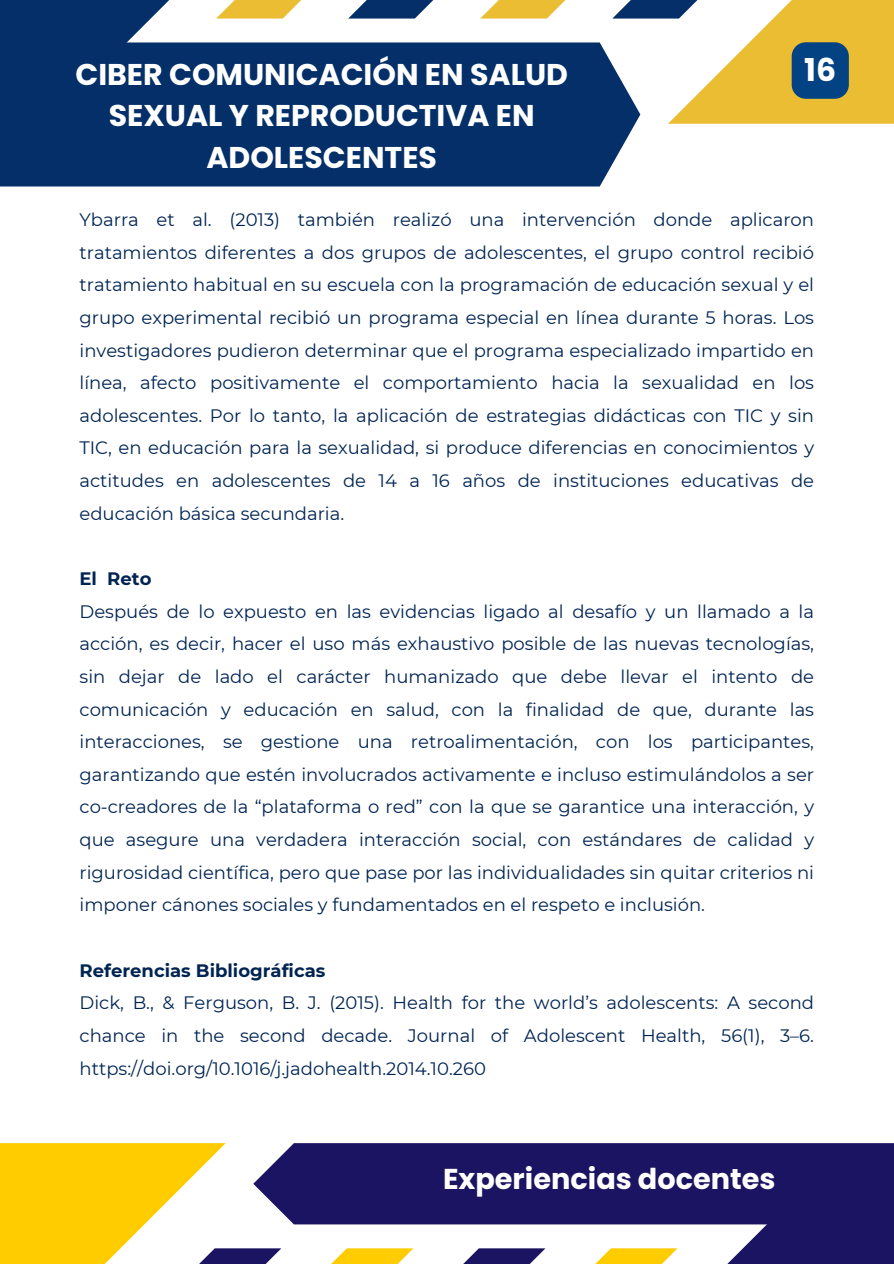
<style>
.page{position:relative;width:894px;height:1264px;background:#fff}
.page>*{position:absolute;margin:0;border:0;box-sizing:border-box;transform-origin:0 0}
.t1{font:700 31.5px "Poppins";color:#fff}
.t2{font:700 30px/41.7px "Poppins";color:#fff;text-align:center}
.t3{font:700 28.65px "Poppins";color:#fff}
.t4{font:18px/32.7px "Montserrat";color:#002452;text-align:justify}
.t5{font:700 18px "Montserrat";color:#002452}
</style>
<div class="page">
<svg style="left:677px;top:1224px;width:216px;height:39px;fill:#1b1462"></svg>
<svg style="left:0;top:1143px;width:225px;height:120px;fill:#fc0"></svg>
<svg style="left:545px;top:1248px;width:132px;height:15px"></svg>
<svg style="left:464px;top:1248px;width:81px;height:15px"></svg>
<div style="left:253px;top:1143px;width:640px;height:81px;background:#1b1462"></div>
<svg style="left:332px;top:1248px;width:81px;height:15px"></svg>
<svg style="left:149px;top:1248px;width:132px;height:15px"></svg>
<svg style="left:0;top:0;width:169px;height:42px;fill:#042f69"></svg>
<svg style="left:668px;top:0;width:225px;height:124px;fill:#ebbd33"></svg>
<svg style="left:216px;top:0;width:85px;height:19px;fill:#ebbd33"></svg>
<svg style="left:348px;top:0;width:86px;height:19px;fill:#042f69"></svg>
<div style="left:0;top:42px;width:640px;height:144px;background:#042f69"></div>
<svg style="left:480px;top:0;width:86px;height:19px;fill:#ebbd33"></svg>
<svg style="left:612px;top:0;width:132px;height:19px"></svg>
<div style="left:791px;top:42px;width:57px;height:57px;background:#034383;border-radius:14px"></div>
<h1 class="t2" style="left:75px;top:53px;width:494px">CIBER COMUNICACIÓN EN SALUD<br>SEXUAL Y REPRODUCTIVA EN<br>ADOLESCENTES</h1>
<h1 class="t1" style="left:804px;top:48px;width:33px">16</h1>
<p class="t4" style="left:79px;top:203px;width:735px">Ybarra et al. (2013) también realizó una intervención donde aplicaron tratamientos diferentes a dos grupos de adolescentes, el grupo control recibió tratamiento habitual en su escuela con la programación de educación sexual y el grupo experimental recibió un programa especial en línea durante 5 horas. Los investigadores pudieron determinar que el programa especializado impartido en línea, afecto positivamente el comportamiento hacia la sexualidad en los adolescentes. Por lo tanto, la aplicación de estrategias didácticas con TIC y sin TIC, en educación para la sexualidad, si produce diferencias en conocimientos y actitudes en adolescentes de 14 a 16 años de instituciones educativas de educación básica secundaria.</p>
<p class="t5" style="left:79px;top:567px;width:73px">El Reto</p>
<p class="t4" style="left:79px;top:595px;width:735px">Después de lo expuesto en las evidencias ligado al desafío y un llamado a la acción, es decir, hacer el uso más exhaustivo posible de las nuevas tecnologías, sin dejar de lado el carácter humanizado que debe llevar el intento de comunicación y educación en salud, con la finalidad de que, durante las interacciones, se gestione una retroalimentación, con los participantes, garantizando que estén involucrados activamente e incluso estimulándolos a ser co-creadores de la “plataforma o red” con la que se garantice una interacción, y que asegure una verdadera interacción social, con estándares de calidad y rigurosidad científica, pero que pase por las individualidades sin quitar criterios ni imponer cánones sociales y fundamentados en el respeto e inclusión.</p>
<p class="t5" style="left:79px;top:959px;width:247px">Referencias Bibliográficas</p>
<p class="t4" style="left:79px;top:986px;width:735px">Dick, B., &amp; Ferguson, B. J. (2015). Health for the world’s adolescents: A second chance in the second decade. Journal of Adolescent Health, 56(1), 3–6. https://doi.org/10.1016/j.jadohealth.2014.10.260</p>
<h2 class="t3" style="left:443px;top:1159px;width:334px">Experiencias docentes</h2>
</div>
